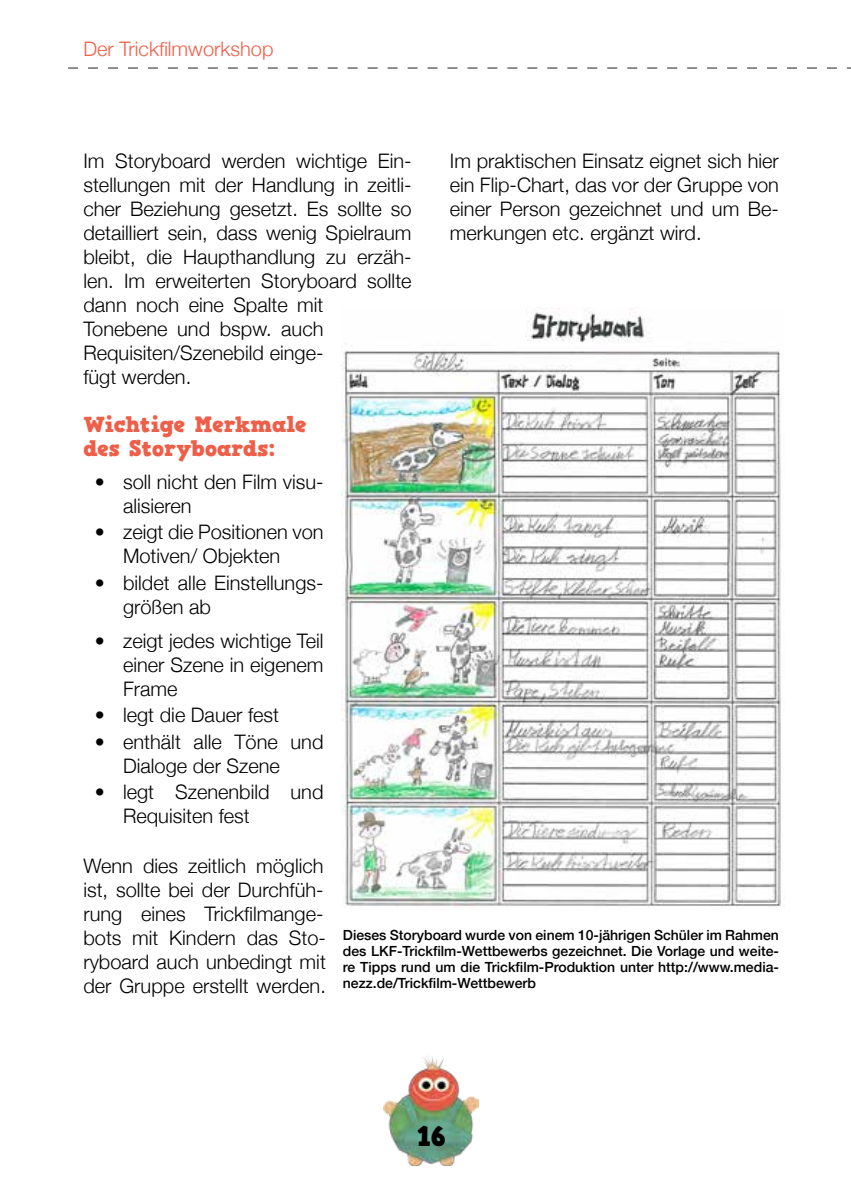
<style>
.page{position:relative;width:851px;height:1202px;background:#fff}
.page>*{position:absolute;margin:0;border:0;box-sizing:border-box;transform-origin:0 0}
.t1{font:28px "HVD Comic Serif Pro";color:#000}
.t2{font:22px/24px "HVD Comic Serif Pro";color:#ee5f49}
.t3{font:300 20px/24px "Helvetica Neue";color:#000}
.t4{font:300 20px "Helvetica Neue";color:#ee5f49}
.t5{font:500 14px/16px "Helvetica Neue";color:#000;text-align:justify}
</style>
<div class="page">
<img style="left:383px;top:1057px;width:96px;height:109px">
<svg style="left:68px;top:68px;width:782px;height:1px"></svg>
<img style="left:341px;top:308px;width:441px;height:599px">
<p class="t4" style="left:83px;top:33px;width:192px">Der Trickfilmworkshop</p>
<p class="t3" style="left:83px;top:148px;width:330px">Im Storyboard werden wichtige Ein&shy;stellungen mit der Handlung in zeitli&shy;cher Beziehung gesetzt. Es sollte so detailliert sein, dass wenig Spielraum bleibt, die Haupthandlung zu erzäh&shy;len. Im erweiterten Storyboard sollte dann noch eine Spalte mit<br>Tonebene und bspw. auch<br>Requisiten/Szenebild einge-<br>fügt werden.</p>
<p class="t2" style="left:83px;top:412px;width:225px">Wichtige Merkmale des Storyboards:</p>
<p class="t3" style="left:123px;top:468px;width:202px;text-indent:-28px">• soll nicht den Film visu&shy;alisieren</p>
<p class="t3" style="left:123px;top:519px;width:202px;text-indent:-28px">• zeigt die Positionen von<br>Motiven/ Objekten</p>
<p class="t3" style="left:123px;top:569px;width:202px;text-indent:-28px">• bildet alle Einstellungs&shy;größen ab</p>
<p class="t3" style="left:123px;top:627px;width:202px;text-align:justify;text-indent:-28px">• zeigt jedes wichtige Teil einer Szene in eigenem Frame</p>
<p class="t3" style="left:95px;top:702px;width:186px">• legt die Dauer fest</p>
<p class="t3" style="left:123px;top:728px;width:202px;text-indent:-28px">• enthält alle Töne und<br>Dialoge der Szene</p>
<p class="t3" style="left:123px;top:778px;width:202px;text-indent:-28px">• legt Szenenbild und<br>Requisiten fest</p>
<p class="t3" style="left:83px;top:853px;width:244px;text-align:justify">Wenn dies zeitlich möglich ist, sollte bei der Durchfüh&shy;rung eines Trickfilmange&shy;bots mit Kindern das Sto&shy;ryboard auch unbedingt mit der Gruppe erstellt werden.</p>
<p class="t3" style="left:450px;top:148px;width:330px;text-align:justify">Im praktischen Einsatz eignet sich hier ein Flip-Chart, das vor der Gruppe von einer Person gezeichnet und um Be&shy;merkungen etc. ergänzt wird.</p>
<p class="t5" style="left:343px;top:926px;width:437px">Dieses Storyboard wurde von einem 10-jährigen Schüler im Rahmen des LKF-Trickfilm-Wettbewerbs gezeichnet. Die Vorlage und weite&shy;re Tipps rund um die Trickfilm-Produktion unter http://www.media&shy;nezz.de/Trickfilm-Wettbewerb</p>
<h1 class="t1" style="left:416px;top:1118px;width:30px">16</h1>
</div>
